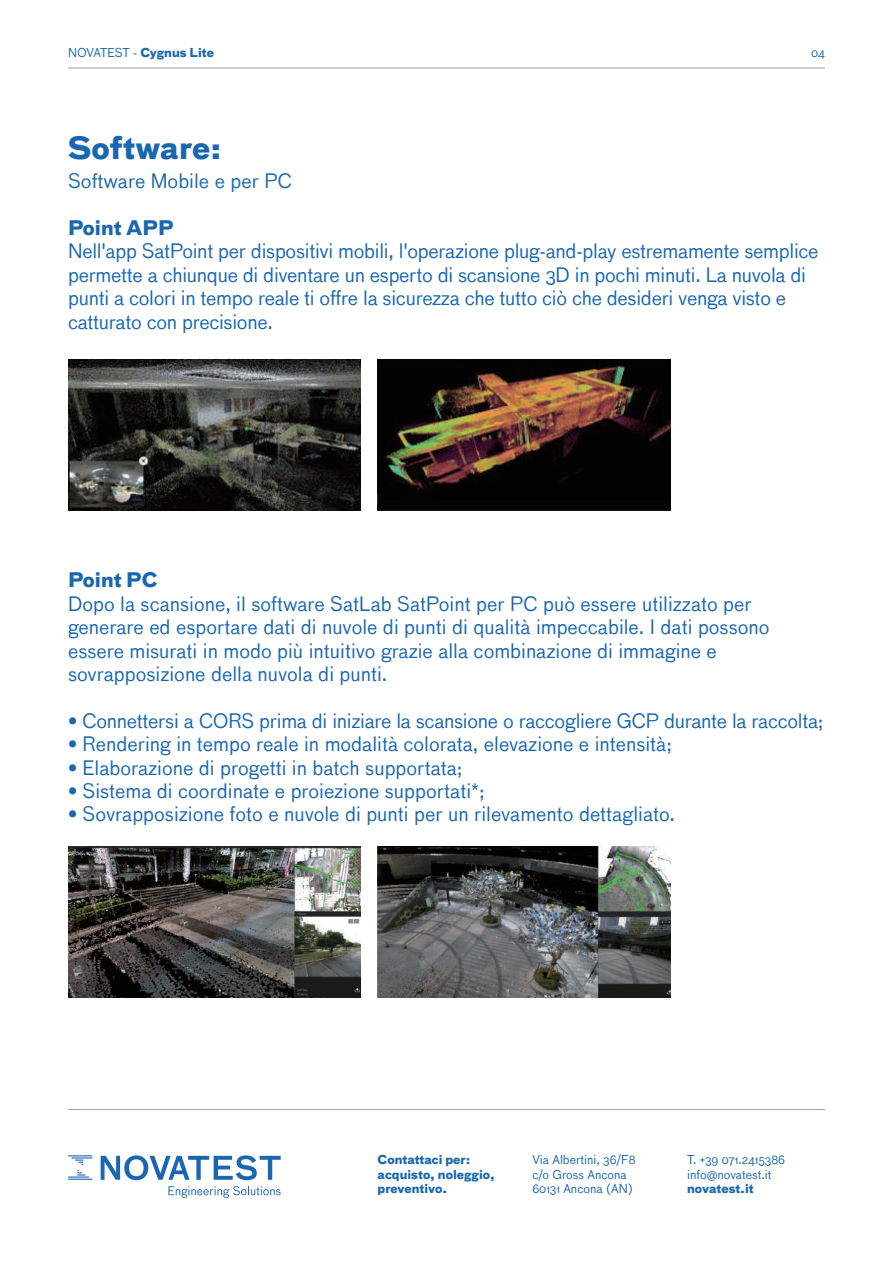
<style>
.page{position:relative;width:893px;height:1263px;background:#fff}
.page>*{position:absolute;margin:0;border:0;box-sizing:border-box;transform-origin:0 0}
.t1{font:700 30px "Bau";color:#1967b0}
.t2{font:19.5px/23.4px "Bau";color:#1967b0}
.t3{font:700 19.5px "Bau";color:#1967b0}
.t4{font:12px/14.4px "Bau";color:#1967b0}
.t5{font:700 12px/14.4px "Bau";color:#1967b0}
.s1{font-weight:400}
</style>
<div class="page">
<hr style="left:68px;top:68px;width:757px;height:1px;background:#9fa6a3">
<hr style="left:68px;top:1109px;width:757px;height:1px;background:#9fa6a3">
<svg style="left:68px;top:1155px;width:24px;height:25px"></svg>
<svg style="left:101px;top:1155px;width:180px;height:25px"></svg>
<svg style="left:168px;top:1186px;width:113px;height:12px"></svg>
<img style="left:68px;top:359px;width:293px;height:151px">
<img style="left:378px;top:359px;width:292px;height:151px">
<img style="left:68px;top:846px;width:293px;height:151px">
<img style="left:378px;top:846px;width:292px;height:151px">
<p class="t5" style="left:68px;top:45px;width:148px"><span class="s1">NOVATEST -</span> Cygnus Lite</p>
<h1 class="t1" style="left:68px;top:127px;width:155px">Software:</h1>
<p class="t4" style="left:811px;top:46px;width:15px">04</p>
<p class="t2" style="left:68px;top:169px;width:225px">Software Mobile e per PC</p>
<p class="t3" style="left:68px;top:214px;width:107px">Point APP</p>
<p class="t2" style="left:68px;top:240px;width:752px">Nell'app SatPoint per dispositivi mobili, l'operazione plug-and-play estremamente semplice permette a chiunque di diventare un esperto di scansione 3D in pochi minuti. La nuvola di punti a colori in tempo reale ti offre la sicurezza che tutto ciò che desideri venga visto e catturato con precisione.</p>
<p class="t3" style="left:68px;top:567px;width:91px">Point PC</p>
<p class="t2" style="left:68px;top:592px;width:703px">Dopo la scansione, il software SatLab SatPoint per PC può essere utilizzato per generare ed esportare dati di nuvole di punti di qualità impeccabile. I dati possono essere misurati in modo più intuitivo grazie alla combinazione di immagine e sovrapposizione della nuvola di punti.</p>
<p class="t2" style="left:68px;top:709px;width:757px">• Connettersi a CORS prima di iniziare la scansione o raccogliere GCP durante la raccolta;</p>
<p class="t2" style="left:68px;top:732px;width:605px">• Rendering in tempo reale in modalità colorata, elevazione e intensità;</p>
<p class="t2" style="left:68px;top:756px;width:396px">• Elaborazione di progetti in batch supportata;</p>
<p class="t2" style="left:68px;top:779px;width:418px">• Sistema di coordinate e proiezione supportati*;</p>
<p class="t2" style="left:68px;top:803px;width:609px">• Sovrapposizione foto e nuvole di punti per un rilevamento dettagliato.</p>
<p class="t5" style="left:378px;top:1152px;width:119px">Contattaci per: acquisto, noleggio, preventivo.</p>
<p class="t4" style="left:532px;top:1153px;width:105px">Via Albertini, 36/F8 c/o Gross Ancona<br>60131 Ancona (AN)</p>
<p class="t4" style="left:687px;top:1153px;width:99px">T. +39 071.2415386 info@novatest.it</p>
<p class="t5" style="left:687px;top:1181px;width:68px">novatest.it</p>
</div>
